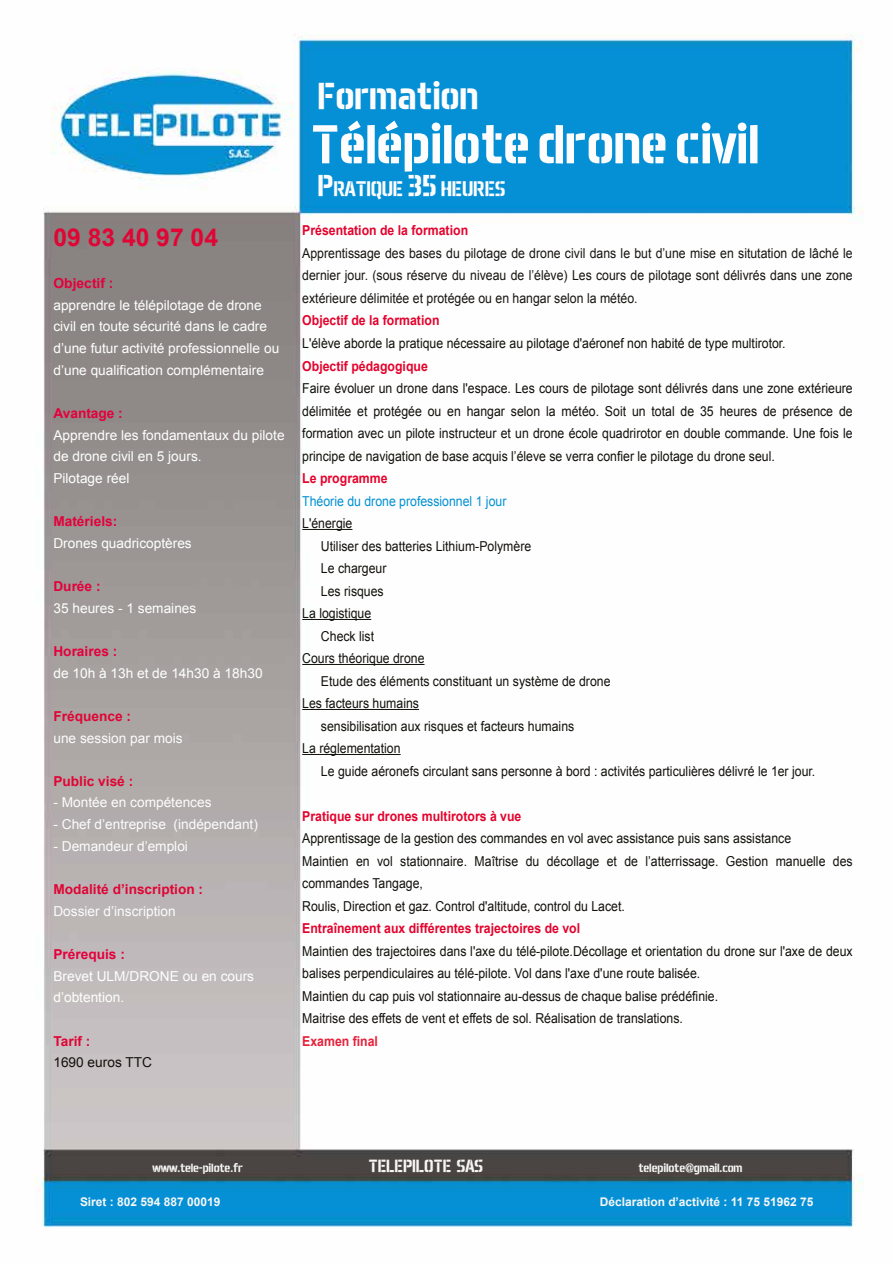
<style>
.page{position:relative;width:893px;height:1263px;background:#fff}
.page>*{position:absolute;margin:0;border:0;box-sizing:border-box;transform-origin:0 0}
.t1{font:700 54.9px "Aero Matics Stencil";color:#fefdfe}
.t2{font:700 38.1px "Aero Matics Stencil";color:#fefdfe}
.t3{font:700 24.6px "Arial";color:#e00535}
.t4{font:700 21.45px "Aero Matics Stencil";color:#fefdfe}
.t5{font:700 18px "Aero Matics Stencil";color:#f6f6f6}
.t6{font:700 13.95px "Arial";color:#e4003c}
.t7{font:13.65px/22.5px "Arial";color:#12100b;scale:.9 1}
.t8{font:13.65px/21.6px "Arial";color:#fff}
.t9{font:13.65px/22.5px "Arial";color:#171511;text-align:justify;scale:.9 1}
.t10{font:700 13.65px "Arial";color:#e4032d;scale:.9 1}
.t11{font:13.65px "Arial";color:#fdfcfd}
.t12{font:700 13.65px "Arial";color:#e00535}
.t13{font:700 13.65px "Arial";color:#e4003c}
.t14{font:13.65px "Arial";color:#0090d2;scale:.9 1}
.t15{font:13.65px "Arial";color:#12100b}
.t16{font:700 13.65px "Arial";color:#e6223b;scale:.9 1}
.t17{font:700 12px "Arial";color:#f6f6f6}
.t18{font:700 12px "Aero Matics Stencil";color:#f6f6f6}
.s1{font-size:30.6px}
</style>
<div class="page">
<img style="left:34px;top:33px;width:830px;height:1195px">
<hr style="left:302px;top:529px;width:50px;height:1px;background:#12100b">
<hr style="left:302px;top:619px;width:69px;height:1px;background:#12100b">
<hr style="left:302px;top:664px;width:123px;height:1px;background:#12100b">
<hr style="left:302px;top:709px;width:117px;height:1px;background:#12100b">
<hr style="left:302px;top:754px;width:99px;height:1px;background:#12100b">
<h3 class="t3" style="left:53px;top:221px;width:166px">09 83 40 97 04</h3>
<p class="t6" style="left:53px;top:274px;width:62px">Objectif :</p>
<p class="t8" style="left:53px;top:294px;width:227px">apprendre le télépilotage de drone civil en toute sécurité dans le cadre d’une futur activité professionnelle ou d’une qualification complémentaire</p>
<p class="t13" style="left:53px;top:404px;width:71px">Avantage :</p>
<p class="t8" style="left:53px;top:424px;width:233px">Apprendre les fondamentaux du pilote de drone civil en 5 jours.<br>Pilotage réel</p>
<p class="t13" style="left:53px;top:512px;width:65px">Matériels:</p>
<p class="t8" style="left:53px;top:532px;width:140px">Drones quadricoptères</p>
<p class="t13" style="left:53px;top:577px;width:49px">Durée :</p>
<p class="t8" style="left:53px;top:597px;width:144px">35 heures - 1 semaines</p>
<p class="t13" style="left:53px;top:642px;width:65px">Horaires :</p>
<p class="t8" style="left:53px;top:662px;width:211px">de 10h à 13h et de 14h30 à 18h30</p>
<p class="t12" style="left:53px;top:707px;width:79px">Fréquence :</p>
<p class="t11" style="left:53px;top:729px;width:131px">une session par mois</p>
<p class="t12" style="left:53px;top:772px;width:81px">Public visé :</p>
<p class="t11" style="left:53px;top:794px;width:160px">- Montée en compétences</p>
<p class="t11" style="left:53px;top:815px;width:206px">- Chef d’entreprise (indépendant)</p>
<p class="t11" style="left:53px;top:837px;width:136px">- Demandeur d’emploi</p>
<p class="t12" style="left:53px;top:880px;width:151px">Modalité d’inscription :</p>
<p class="t11" style="left:53px;top:902px;width:124px">Dossier d’inscription</p>
<p class="t13" style="left:53px;top:945px;width:73px">Prérequis :</p>
<p class="t8" style="left:53px;top:965px;width:202px">Brevet ULM/DRONE ou en cours d’obtention.</p>
<p class="t12" style="left:53px;top:1032px;width:38px">Tarif :</p>
<p class="t15" style="left:53px;top:1053px;width:100px">1690 euros TTC</p>
<h2 class="t2" style="left:317px;top:74px;width:162px">Formation</h2>
<h1 class="t1" style="left:311px;top:113px;width:450px">Télépilote drone civil</h1>
<h3 class="t4" style="left:317px;top:177px;width:189px"><span class="s1">P</span>RATIQUE <span class="s1">35</span> HEURES</h3>
<p class="t10" style="left:302px;top:222px;width:186px">Présentation de la formation</p>
<p class="t9" style="left:302px;top:242px;width:613px">Apprentissage des bases du pilotage de drone civil dans le but d’une mise en situtation de lâché le dernier jour. (sous réserve du niveau de l’élève) Les cours de pilotage sont délivrés dans une zone extérieure délimitée et protégée ou en hangar selon la météo.</p>
<p class="t10" style="left:302px;top:312px;width:154px">Objectif de la formation</p>
<p class="t7" style="left:302px;top:332px;width:539px">L'élève aborde la pratique nécessaire au pilotage d'aéronef non habité de type multirotor.</p>
<p class="t10" style="left:302px;top:357px;width:141px">Objectif pédagogique</p>
<p class="t7" style="left:302px;top:377px;width:613px;text-align:justify">Faire évoluer un drone dans l'espace. Les cours de pilotage sont délivrés dans une zone extérieure délimitée et protégée ou en hangar selon la météo. Soit un total de 35 heures de présence de formation avec un pilote instructeur et un drone école quadrirotor en double commande. Une fois le principe de navigation de base acquis l’éleve se verra confier le pilotage du drone seul.</p>
<p class="t10" style="left:302px;top:469px;width:96px">Le programme</p>
<p class="t14" style="left:302px;top:492px;width:228px">Théorie du drone professionnel 1 jour</p>
<p class="t7" style="left:302px;top:512px;width:57px">L'énergie</p>
<p class="t7" style="left:321px;top:535px;width:235px">Utiliser des batteries Lithium-Polymère</p>
<p class="t7" style="left:321px;top:557px;width:74px">Le chargeur</p>
<p class="t7" style="left:321px;top:580px;width:71px">Les risques</p>
<p class="t7" style="left:302px;top:602px;width:78px">La logistique</p>
<p class="t7" style="left:321px;top:625px;width:61px">Check list</p>
<p class="t7" style="left:302px;top:647px;width:137px">Cours théorique drone</p>
<p class="t7" style="left:321px;top:670px;width:323px">Etude des éléments constituant un système de drone</p>
<p class="t7" style="left:302px;top:692px;width:131px">Les facteurs humains</p>
<p class="t7" style="left:321px;top:715px;width:283px">sensibilisation aux risques et facteurs humains</p>
<p class="t7" style="left:302px;top:737px;width:111px">La réglementation</p>
<p class="t7" style="left:321px;top:760px;width:551px">Le guide aéronefs circulant sans personne à bord : activités particulières délivré le 1er jour.</p>
<p class="t10" style="left:302px;top:807px;width:245px">Pratique sur drones multirotors à vue</p>
<p class="t7" style="left:302px;top:827px;width:613px">Apprentissage de la gestion des commandes en vol avec assistance puis sans assistance<br>Maintien en vol stationnaire. Maîtrise du décollage et de l’atterrissage. Gestion manuelle des commandes Tangage,<br>Roulis, Direction et gaz. Control d'altitude, control du Lacet.</p>
<p class="t10" style="left:302px;top:919px;width:310px">Entraînement aux différentes trajectoires de vol</p>
<p class="t7" style="left:302px;top:940px;width:613px">Maintien des trajectoires dans l'axe du télé-pilote.Décollage et orientation du drone sur l'axe de deux balises perpendiculaires au télé-pilote. Vol dans l'axe d'une route balisée.<br>Maintien du cap puis vol stationnaire au-dessus de chaque balise prédéfinie.<br>Maitrise des effets de vent et effets de sol. Réalisation de translations.</p>
<p class="t16" style="left:302px;top:1032px;width:86px">Examen final</p>
<p class="t18" style="left:153px;top:1161px;width:92px">www.tele-pilote.fr</p>
<h3 class="t5" style="left:369px;top:1156px;width:116px">TELEPILOTE SAS</h3>
<p class="t18" style="left:638px;top:1161px;width:105px">telepilote@gmail.com</p>
<p class="t17" style="left:80px;top:1194px;width:142px">Siret : 802 594 887 00019</p>
<p class="t17" style="left:600px;top:1194px;width:215px">Déclaration d’activité : 11 75 51962 75</p>
</div>
